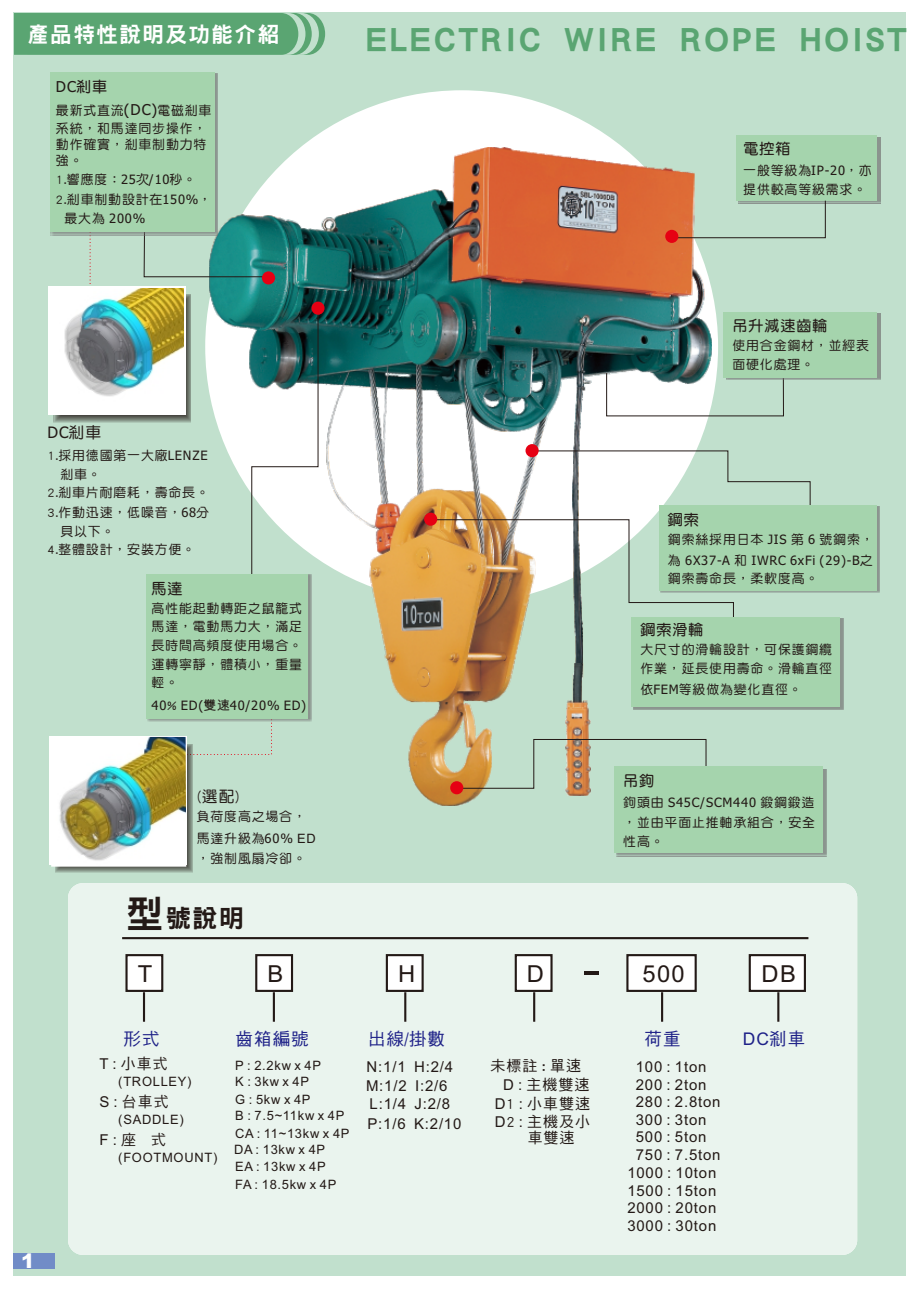
<style>
.page{position:relative;width:920px;height:1290px;background:#fff}
.page>*{position:absolute;margin:0;border:0;box-sizing:border-box;transform-origin:0 0}
.t1{font:34.95px "DF Hei Std W9";letter-spacing:.065em;color:#5aa572}
.t2{font:24.9px "DF Hei Std W9";color:#231916}
.t3{font:23.4px "Arial";color:#231916}
.t4{font:21.6px "DF Hei Std W9";letter-spacing:.065em;color:#fff}
.t5{font:900 20.25px "Arial";color:#fff}
.t6{font:17.4px "DF Hei Std W5";letter-spacing:.065em;color:#1e2188}
.t7{font:17.4px "Arial";color:#1e2188}
.t8{font:15.75px "Tahoma";color:#231916}
.t9{font:15.75px "DF Yuan Std W5";color:#231916}
.t10{font:15px/17.7px "Arial";letter-spacing:.055em;color:#231916}
.t11{font:15px/18.1px "DF Hei Std W5";letter-spacing:.065em;color:#231916}
.t12{font:15px "DF Yuan Std W7";letter-spacing:.065em;color:#231916}
.t13{font:15px "Tahoma";color:#231916}
.t14{font:12.9px/18.8px "DF Yuan Std W5";letter-spacing:.065em;color:#231916}
.t15{font:12.9px/16.2px "Arial";letter-spacing:.055em;color:#231916}
.t16{font:12.9px "Tahoma";letter-spacing:.06em;color:#231916}
.s1{font-family:"DF Yuan Std W7"}
.s2{font-family:"Tahoma";font-size:15px}
.s3{font-family:"Tahoma"}
.s4{font-family:"DF Yuan Std W5"}
.s5{font-family:"Arial Unicode MS"}
.s6{font-family:"Arial"}
.s7{font-size:37.35px}
.s8{font-family:"DF Hei Std W5"}
</style>
<div class="page">
<div style="left:14px;top:13px;width:892px;height:1263px;background:#c1e0cd"></div>
<svg style="left:90px;top:235px;width:1px;height:49px"></svg>
<div style="left:205px;top:90px;width:513px;height:513px;background:#fff;border-radius:50%"></div>
<img style="left:209px;top:147px;width:502px;height:658px">
<img style="left:565px;top:664px;width:26px;height:131px">
<svg style="left:14px;top:13px;width:311px;height:42px;background:#60a877"></svg>
<div style="left:68px;top:883px;width:789px;height:372px;background:#eaf4ee;border-radius:15px"></div>
<hr style="left:122px;top:937px;width:686px;height:2px;background:#231916">
<hr style="left:404px;top:992px;width:2px;height:30px;background:#231916">
<hr style="left:273px;top:992px;width:2px;height:30px;background:#231916">
<hr style="left:143px;top:992px;width:2px;height:30px;background:#231916">
<hr style="left:584px;top:971px;width:15px;height:3px;background:#231916">
<svg style="left:125px;top:954px;width:39px;height:39px;background:#d1cfce"></svg>
<svg style="left:255px;top:954px;width:39px;height:39px;background:#d1cfcf"></svg>
<svg style="left:385px;top:954px;width:39px;height:39px;background:#d1cfce"></svg>
<hr style="left:533px;top:992px;width:2px;height:30px;background:#231916">
<svg style="left:514px;top:954px;width:39px;height:39px;background:#d1cfce"></svg>
<hr style="left:661px;top:992px;width:2px;height:30px;background:#231916">
<svg style="left:626px;top:954px;width:71px;height:39px;background:#dad9d8"></svg>
<div style="left:13px;top:1253px;width:42px;height:15px;background:#718cc7"></div>
<svg style="left:143px;top:192px;width:125px;height:86px"></svg>
<div style="left:262px;top:271px;width:13px;height:13px;background:#e60013;border-radius:50%"></div>
<svg style="left:251px;top:306px;width:68px;height:270px"></svg>
<svg style="left:530px;top:450px;width:281px;height:63px"></svg>
<div style="left:525px;top:444px;width:14px;height:13px;background:#e60013;border-radius:50%"></div>
<svg style="left:434px;top:519px;width:300px;height:121px"></svg>
<div style="left:424px;top:513px;width:13px;height:13px;background:#e60013;border-radius:50%"></div>
<svg style="left:456px;top:739px;width:251px;height:50px"></svg>
<div style="left:450px;top:781px;width:13px;height:13px;background:#e60013;border-radius:50%"></div>
<svg style="left:748px;top:954px;width:58px;height:39px;background:#d8d7d6"></svg>
<hr style="left:777px;top:992px;width:2px;height:30px;background:#231916">
<div style="left:311px;top:302px;width:14px;height:13px;background:#e60013;border-radius:50%"></div>
<div style="left:51px;top:73px;width:167px;height:162px;background:#727272;opacity:.69"></div>
<div style="left:51px;top:73px;width:164px;height:159px;background:#a5d4ad"></div>
<div style="left:147px;top:574px;width:165px;height:148px;background:#727272;opacity:.69"></div>
<div style="left:146px;top:574px;width:162px;height:145px;background:#a5d4ad"></div>
<div style="left:660px;top:506px;width:219px;height:87px;background:#727272;opacity:.69"></div>
<div style="left:659px;top:505px;width:218px;height:85px;background:#a5d4ad"></div>
<div style="left:633px;top:618px;width:210px;height:92px;background:#8b948e"></div>
<div style="left:632px;top:617px;width:208px;height:90px;background:#a5d4ad"></div>
<div style="left:616px;top:769px;width:210px;height:87px;background:#727272;opacity:.69"></div>
<div style="left:614px;top:767px;width:209px;height:86px;background:#a5d4ad"></div>
<div style="left:54px;top:294px;width:137px;height:129px;background:#231916;opacity:.88"></div>
<div style="left:48px;top:286px;width:137px;height:129px;background:#fff"></div>
<img style="left:64px;top:289px;width:119px;height:108px">
<div style="left:55px;top:744px;width:138px;height:129px;background:#231916;opacity:.88"></div>
<div style="left:50px;top:736px;width:137px;height:128px;background:#fff"></div>
<img style="left:51px;top:737px;width:135px;height:130px">
<div style="left:739px;top:137px;width:142px;height:66px;background:#8b948e"></div>
<div style="left:736px;top:135px;width:141px;height:66px;background:#a5d4ad"></div>
<svg style="left:606px;top:372px;width:178px;height:45px"></svg>
<div style="left:726px;top:313px;width:155px;height:67px;background:#727272;opacity:.69"></div>
<div style="left:724px;top:312px;width:153px;height:65px;background:#a5d4ad"></div>
<svg style="left:674px;top:200px;width:152px;height:39px"></svg>
<div style="left:665px;top:230px;width:13px;height:13px;background:#e60013;border-radius:50%"></div>
<h3 class="t4" style="left:27px;top:24px;width:253px">產品特性說明及功能介紹</h3>
<h1 class="t1" style="left:365px;top:21px;width:543px">ELECTRIC WIRE ROPE HOIST</h1>
<p class="t13" style="left:56px;top:80px;width:53px">DC<span class="s1">剎車</span></p>
<p class="t14" style="left:56px;top:101px;width:157px;line-height:18px">最新式直流<span class="s2">(DC)</span>電磁剎車系統，和馬達同步操作，</p>
<p class="t14" style="left:56px;top:136px;width:152px;line-height:16.4px">動作確實，剎車制動力特強。</p>
<p class="t14" style="left:56px;top:169px;width:157px;line-height:19.6px">1.響應度：<span class="s3">25</span>次<span class="s3">/10</span>秒。<br>2.剎車制動設計在<span class="s3">150%</span>，</p>
<p class="t16" style="left:65px;top:213px;width:82px"><span class="s4">最大為</span> 200%</p>
<p class="t12" style="left:743px;top:141px;width:48px">電控箱</p>
<p class="t14" style="left:743px;top:161px;width:130px">一般等級為<span class="s3">IP-20</span>，亦提供較高等級需求。</p>
<p class="t8" style="left:47px;top:426px;width:55px">DC<span class="s4">剎車</span></p>
<p class="t14" style="left:47px;top:446px;width:162px">1.採用德國第一大廠<span class="s3">LENZE</span></p>
<p class="t14" style="left:60px;top:465px;width:42px">剎車。</p>
<p class="t14" style="left:47px;top:483px;width:163px">2.剎車片耐磨耗，壽命長。</p>
<p class="t14" style="left:47px;top:503px;width:163px">3.作動迅速，低噪音，<span class="s3">68</span>分</p>
<p class="t14" style="left:60px;top:522px;width:56px">貝以下。</p>
<p class="t14" style="left:47px;top:540px;width:149px">4.整體設計，安裝方便。</p>
<p class="t12" style="left:152px;top:581px;width:32px">馬達</p>
<p class="t14" style="left:152px;top:599px;width:152px;text-align:justify">高性能起動轉距之鼠籠式馬達，電動馬力大，滿足長時間高頻度使用場合。運轉寧靜，體積小，重量輕。</p>
<p class="t16" style="left:152px;top:700px;width:156px">40<span class="s4">%</span> ED(<span class="s5">雙速</span>40/20% ED)</p>
<h3 class="t5" style="left:21px;top:1254px;width:15px">1</h3>
<p class="t9" style="left:197px;top:789px;width:45px">(選配)</p>
<p class="t14" style="left:197px;top:806px;width:121px;line-height:21.3px">負荷度高之場合，馬達升級為<span class="s3">60%</span> <span class="s6">ED</span></p>
<p class="t14" style="left:197px;top:849px;width:111px">，強制風扇冷卻。</p>
<h2 class="t2" style="left:126px;top:906px;width:120px"><span class="s7">型</span>號說明</h2>
<h3 class="t3" style="left:138px;top:965px;width:16px">T</h3>
<h3 class="t3" style="left:267px;top:965px;width:17px">B</h3>
<h3 class="t3" style="left:398px;top:965px;width:19px">H</h3>
<h3 class="t6" style="left:123px;top:1030px;width:38px">形式</h3>
<p class="t11" style="left:99px;top:1054px;width:70px"><span class="s6">T :</span> 小車式</p>
<p class="t15" style="left:118px;top:1074px;width:75px">(TROLLEY)</p>
<p class="t15" style="left:118px;top:1112px;width:67px">(SADDLE)</p>
<p class="t15" style="left:118px;top:1150px;width:100px">(FOOTMOUNT)</p>
<p class="t11" style="left:99px;top:1093px;width:71px"><span class="s6">S :</span> 台車式</p>
<p class="t10" style="left:99px;top:1132px;width:68px">F : <span class="s8">座 式</span></p>
<h3 class="t6" style="left:235px;top:1030px;width:75px">齒箱編號</h3>
<h3 class="t6" style="left:368px;top:1030px;width:79px">出線/掛數</h3>
<p class="t15" style="left:235px;top:1058px;width:87px">P : 2.2kw x 4P<br>K : 3kw x 4P</p>
<p class="t15" style="left:235px;top:1092px;width:111px">G : 5kw x 4P<br>B : 7.5~11kw x 4P</p>
<p class="t15" style="left:235px;top:1126px;width:116px">CA : 11~13kw x 4P</p>
<p class="t15" style="left:235px;top:1159px;width:103px;line-height:17.5px">EA : 13kw x 4P<br>FA : 18.5kw x 4P</p>
<p class="t15" style="left:234px;top:1143px;width:93px">DA : 13kw x 4P</p>
<p class="t10" style="left:366px;top:1059px;width:97px;line-height:18.9px">N:1/1 H:2/4<br>M:1/2 I:2/6<br>L:1/4 J:2/8<br>P:1/6 K:2/10</p>
<h3 class="t3" style="left:527px;top:965px;width:19px">D</h3>
<p class="t11" style="left:491px;top:1056px;width:92px">未標註 : 單速</p>
<p class="t11" style="left:503px;top:1075px;width:88px"><span class="s6">D :</span> 主機雙速</p>
<p class="t11" style="left:495px;top:1094px;width:97px"><span class="s6">D</span>1 <span class="s6">:</span> 小車雙速<br><span class="s6">D</span>2 <span class="s6">:</span> 主機及小</p>
<p class="t11" style="left:528px;top:1128px;width:48px">車雙速</p>
<p class="t12" style="left:732px;top:318px;width:96px">吊升減速齒輪</p>
<p class="t14" style="left:732px;top:336px;width:138px">使用合金鋼材，並經表面硬化處理。</p>
<p class="t12" style="left:668px;top:512px;width:32px">鋼索</p>
<p class="t14" style="left:668px;top:530px;width:207px">鋼索絲採用日本 <span class="s3">JIS</span> 第 <span class="s3">6</span> 號鋼索，</p>
<p class="t16" style="left:668px;top:555px;width:206px"><span class="s4">為</span> 6X37-A <span class="s4">和</span> IWRC 6xFi (29)-B<span class="s4">之</span></p>
<p class="t14" style="left:668px;top:568px;width:152px">鋼索壽命長，柔軟度高。</p>
<p class="t12" style="left:640px;top:622px;width:64px">鋼索滑輪</p>
<p class="t14" style="left:640px;top:640px;width:193px">大尺寸的滑輪設計，可保護鋼纜作業，延長使用壽命。滑輪直徑</p>
<p class="t14" style="left:640px;top:680px;width:163px">依<span class="s3">FEM</span>等級做為變化直徑。</p>
<p class="t12" style="left:623px;top:773px;width:32px">吊鉤</p>
<p class="t16" style="left:623px;top:797px;width:193px"><span class="s4">鉤頭由</span> S45C/SCM440 <span class="s4">鍛鋼鍛造</span></p>
<p class="t14" style="left:623px;top:813px;width:193px">，並由平面止推軸承組合，安全性高。</p>
<h3 class="t3" style="left:642px;top:965px;width:44px">500</h3>
<h3 class="t6" style="left:644px;top:1030px;width:38px">荷重</h3>
<p class="t10" style="left:636px;top:1059px;width:72px">100 : 1ton</p>
<p class="t10" style="left:627px;top:1094px;width:95px;text-align:center">280 : 2.8ton<br>300 : 3ton<br>500 : 5ton<br>750 : 7.5ton<br>1000 : 10ton<br>1500 : 15ton<br>2000 : 20ton<br>3000 : 30ton</p>
<p class="t10" style="left:636px;top:1077px;width:72px">200 : 2ton</p>
<h3 class="t3" style="left:761px;top:965px;width:36px">DB</h3>
<h3 class="t7" style="left:743px;top:1033px;width:64px">DC<span class="s8">剎車</span></h3>
</div>
